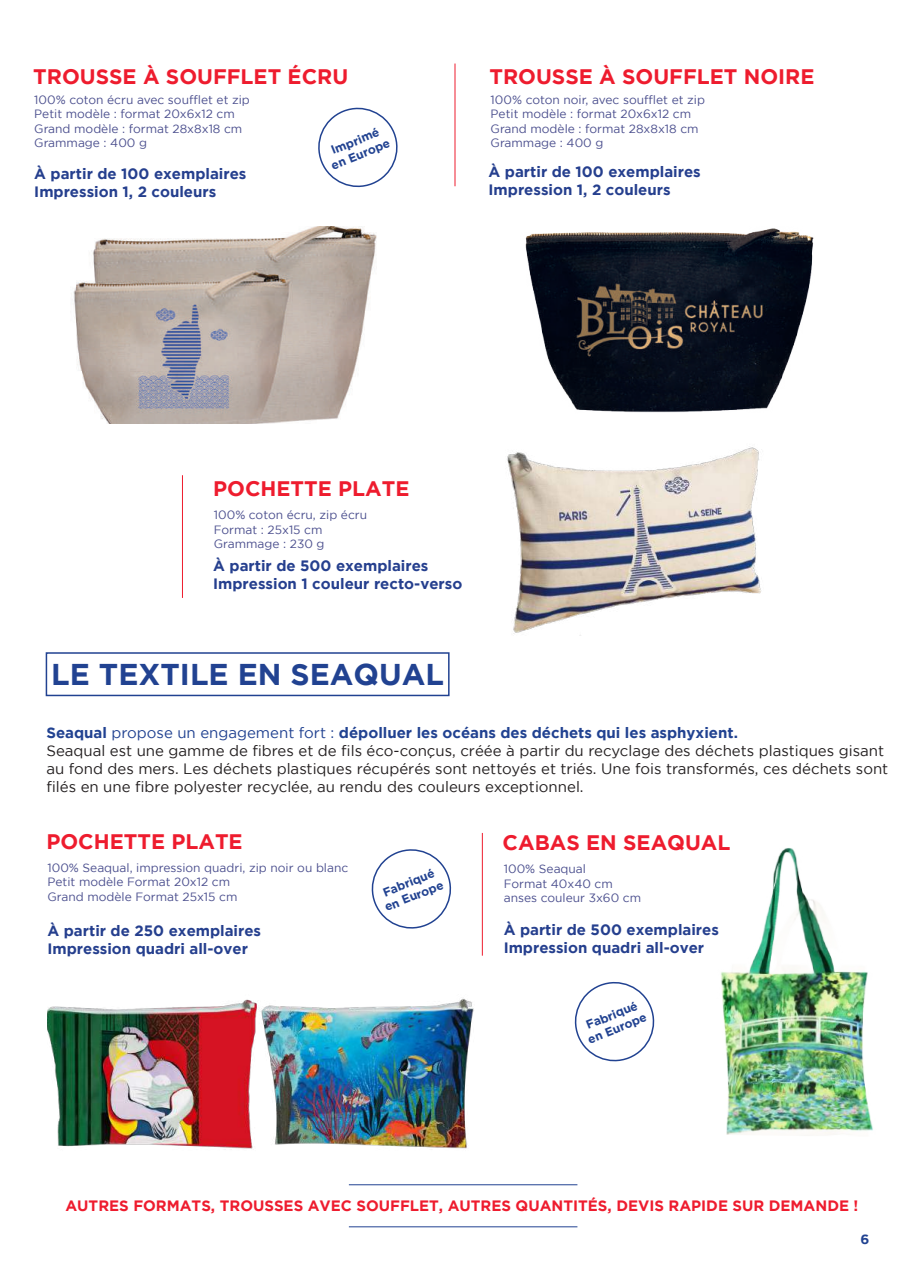
<style>
.page{position:relative;width:910px;height:1280px;background:#fff}
.page>*{position:absolute;margin:0;border:0;box-sizing:border-box;transform-origin:0 0}
.t1{font:700 30px "Gotham";color:#214291}
.t2{font:700 21px "Gotham";color:#ee1c2e}
.t3{font:15px/18px "Gotham";color:#231f20}
.t4{font:700 15px/18px "Gotham";color:#253f8e}
.t5{font:700 15px "Gotham";color:#ee1c2e}
.t6{font:700 13.5px "Gotham";color:#214291}
.t7{font:12px/14.4px "Gotham";color:#4b4f8e}
.t8{font:700 12px/14.4px "Gotham";color:#214291;text-align:center}
.s1{font-weight:700;color:#214291}
.s2{color:#214291}
</style>
<div class="page">
<img style="left:72px;top:227px;width:305px;height:197px">
<img style="left:525px;top:228px;width:289px;height:185px">
<hr style="left:455px;top:64px;width:1px;height:122px;background:#ee1c2e">
<div style="left:46px;top:652px;width:404px;height:44px;border:2px solid #214291"></div>
<img style="left:721px;top:848px;width:152px;height:287px">
<img style="left:261px;top:998px;width:213px;height:151px">
<img style="left:47px;top:999px;width:214px;height:150px">
<hr style="left:482px;top:833px;width:1px;height:123px;background:#ee1c2e">
<svg style="left:574px;top:981px;width:81px;height:81px"></svg>
<svg style="left:371px;top:849px;width:81px;height:80px"></svg>
<hr style="left:349px;top:1184px;width:228px;height:1px;background:#214291">
<hr style="left:349px;top:1226px;width:228px;height:1px;background:#214291">
<svg style="left:318px;top:107px;width:80px;height:81px"></svg>
<img style="left:507px;top:446px;width:254px;height:190px">
<hr style="left:182px;top:475px;width:1px;height:123px;background:#ee1c2e">
<h2 class="t2" style="left:33px;top:65px;width:316px">TROUSSE À SOUFFLET ÉCRU</h2>
<p class="t7" style="left:34px;top:92px;width:217px">100% coton écru avec soufflet et zip<br>Petit modèle : format 20x6x12 cm<br>Grand modèle : format 28x8x18 cm<br>Grammage : 400 g</p>
<p class="t4" style="left:34px;top:164px;width:214px">À partir de 100 exemplaires<br>Impression 1, 2 couleurs</p>
<p class="t8" style="left:323px;top:146px;width:64px;rotate:-22deg">Imprimé en Europe</p>
<h2 class="t2" style="left:489px;top:65px;width:327px">TROUSSE À SOUFFLET NOIRE</h2>
<p class="t7" style="left:491px;top:92px;width:216px">100% coton noir, avec soufflet et zip<br>Petit modèle : format 20x6x12 cm<br>Grand modèle : format 28x8x18 cm<br>Grammage : 400 g</p>
<p class="t4" style="left:489px;top:163px;width:214px">À partir de 100 exemplaires<br>Impression 1, 2 couleurs</p>
<h2 class="t2" style="left:213px;top:477px;width:198px">POCHETTE PLATE</h2>
<p class="t7" style="left:214px;top:508px;width:155px">100% coton écru, zip écru<br>Format : 25x15 cm<br>Grammage : 230 g</p>
<p class="t4" style="left:213px;top:556px;width:251px">À partir de 500 exemplaires<br>Impression 1 couleur recto-verso</p>
<h1 class="t1" style="left:51px;top:657px;width:394px">LE TEXTILE EN SEAQUAL</h1>
<p class="t3" style="left:46px;top:724px;width:843px"><span class="s1">Seaqual</span> <span class="s2">propose un engagement fort :</span> <span class="s1">dépolluer les océans des déchets qui les asphyxient.<br></span>Seaqual est une gamme de fibres et de fils éco-conçus, créée à partir du recyclage des déchets plastiques gisant au fond des mers. Les déchets plastiques récupérés sont nettoyés et triés. Une fois transformés, ces déchets sont filés en une fibre polyester recyclée, au rendu des couleurs exceptionnel.</p>
<h2 class="t2" style="left:46px;top:829px;width:198px">POCHETTE PLATE</h2>
<p class="t7" style="left:47px;top:860px;width:302px">100% Seaqual, impression quadri, zip noir ou blanc<br>Petit modèle Format 20x12 cm<br>Grand modèle Format 25x15 cm</p>
<p class="t4" style="left:47px;top:921px;width:215px">À partir de 250 exemplaires<br>Impression quadri all-over</p>
<p class="t8" style="left:377px;top:887px;width:64px;rotate:-22deg">Fabriqué en Europe</p>
<h2 class="t2" style="left:503px;top:831px;width:229px">CABAS EN SEAQUAL</h2>
<p class="t7" style="left:504px;top:862px;width:139px">100% Seaqual<br>Format 40x40 cm anses couleur 3x60 cm</p>
<p class="t4" style="left:504px;top:920px;width:217px">À partir de 500 exemplaires<br>Impression quadri all-over</p>
<p class="t8" style="left:580px;top:1020px;width:64px;rotate:-22deg">Fabriqué en Europe</p>
<p class="t5" style="left:65px;top:1196px;width:795px">AUTRES FORMATS, TROUSSES AVEC SOUFFLET, AUTRES QUANTITÉS, DEVIS RAPIDE SUR DEMANDE !</p>
<p class="t6" style="left:860px;top:1231px;width:10px">6</p>
</div>
